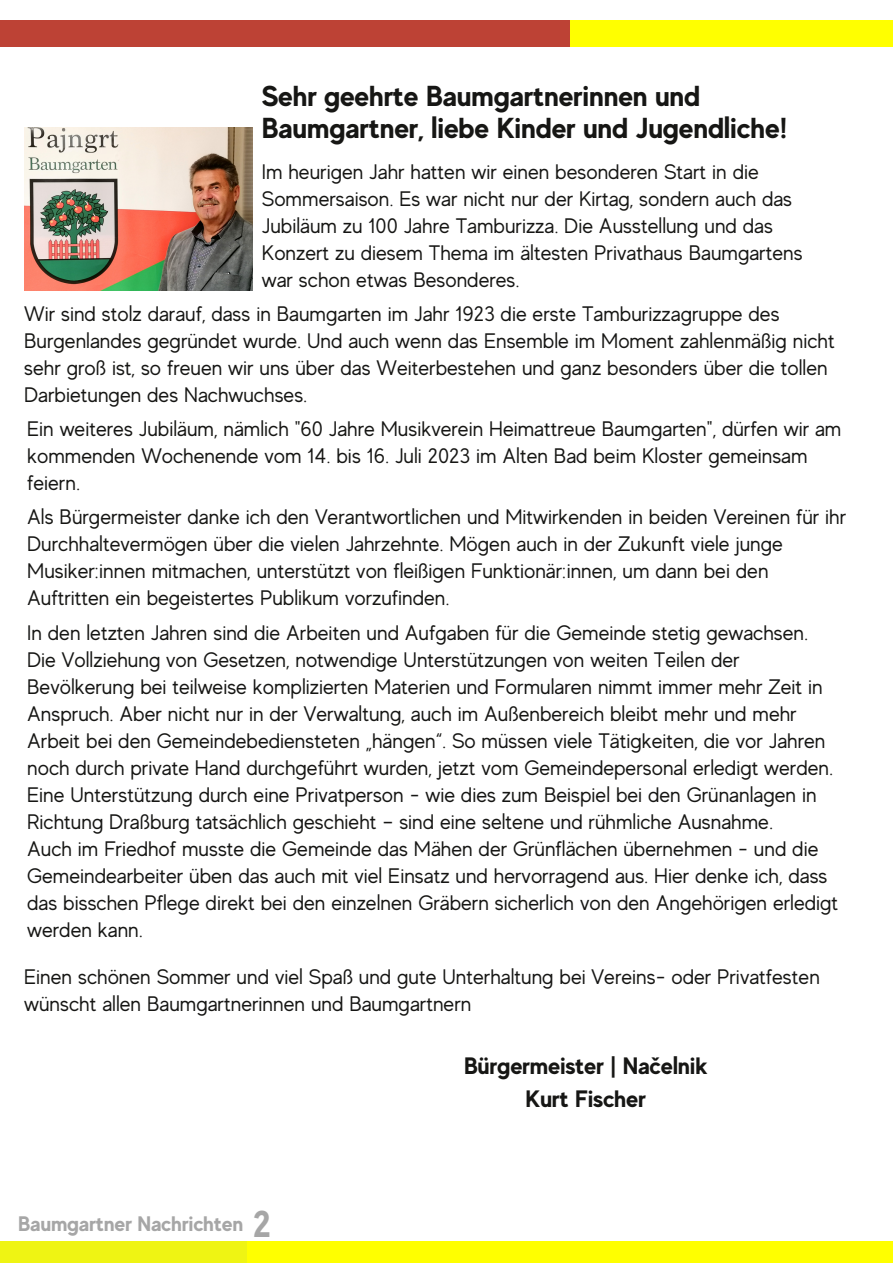
<style>
.page{position:relative;width:893px;height:1264px;background:#fff}
.page>*{position:absolute;margin:0;border:0;box-sizing:border-box;transform-origin:0 0}
.t1{font:700 37.5px "MADE Evolve Sans";color:#a6a6a6}
.t2{font:700 28.8px/31.2px "MADE Evolve Sans";color:#161614}
.t3{font:700 23.7px "MADE Evolve Sans";color:#161614}
.t4{font:21px/27px "MADE Evolve Sans";color:#161614}
.t5{font:700 21px "MADE Evolve Sans";color:#a6a6a6}
</style>
<div class="page">
<div style="left:569px;top:21px;width:323px;height:26px;background:#ff0"></div>
<div style="left:246px;top:1240px;width:646px;height:22px;background:#ff0"></div>
<div style="left:0;top:1240px;width:246px;height:22px;background:#eff413"></div>
<div style="left:0;top:21px;width:569px;height:26px;background:#bd4235"></div>
<img style="left:24px;top:128px;width:228px;height:163px">
<p class="t2" style="left:262px;top:81px;width:527px">Sehr geehrte Baumgartnerinnen und<br>Baumgartner, liebe Kinder und Jugendliche!</p>
<p class="t4" style="left:262px;top:159px;width:542px">Im heurigen Jahr hatten wir einen besonderen Start in die Sommersaison. Es war nicht nur der Kirtag, sondern auch das Jubiläum zu 100 Jahre Tamburizza. Die Ausstellung und das Konzert zu diesem Thema im ältesten Privathaus Baumgartens war schon etwas Besonderes.</p>
<p class="t4" style="left:24px;top:300px;width:811px">Wir sind stolz darauf, dass in Baumgarten im Jahr 1923 die erste Tamburizzagruppe des Burgenlandes gegründet wurde. Und auch wenn das Ensemble im Moment zahlenmäßig nicht sehr groß ist, so freuen wir uns über das Weiterbestehen und ganz besonders über die tollen Darbietungen des Nachwuchses.</p>
<p class="t4" style="left:27px;top:415px;width:815px">Ein weiteres Jubiläum, nämlich "60 Jahre Musikverein Heimattreue Baumgarten", dürfen wir am kommenden Wochenende vom 14. bis 16. Juli 2023 im Alten Bad beim Kloster gemeinsam feiern.</p>
<p class="t4" style="left:27px;top:503px;width:820px">Als Bürgermeister danke ich den Verantwortlichen und Mitwirkenden in beiden Vereinen für ihr Durchhaltevermögen über die vielen Jahrzehnte. Mögen auch in der Zukunft viele junge Musiker:innen mitmachen, unterstützt von fleißigen Funktionär:innen, um dann bei den Auftritten ein begeistertes Publikum vorzufinden.</p>
<p class="t4" style="left:27px;top:619px;width:782px">In den letzten Jahren sind die Arbeiten und Aufgaben für die Gemeinde stetig gewachsen.</p>
<p class="t4" style="left:27px;top:646px;width:807px">Die Vollziehung von Gesetzen, notwendige Unterstützungen von weiten Teilen der Bevölkerung bei teilweise komplizierten Materien und Formularen nimmt immer mehr Zeit in Anspruch. Aber nicht nur in der Verwaltung, auch im Außenbereich bleibt mehr und mehr Arbeit bei den Gemeindebediensteten „hängen“. So müssen viele Tätigkeiten, die vor Jahren noch durch private Hand durchgeführt wurden, jetzt vom Gemeindepersonal erledigt werden.<br>Eine Unterstützung durch eine Privatperson - wie dies zum Beispiel bei den Grünanlagen in Richtung Draßburg tatsächlich geschieht – sind eine seltene und rühmliche Ausnahme.</p>
<p class="t4" style="left:27px;top:835px;width:812px">Auch im Friedhof musste die Gemeinde das Mähen der Grünflächen übernehmen - und die Gemeindearbeiter üben das auch mit viel Einsatz und hervorragend aus. Hier denke ich, dass das bisschen Pflege direkt bei den einzelnen Gräbern sicherlich von den Angehörigen erledigt werden kann.</p>
<p class="t4" style="left:24px;top:963px;width:797px">Einen schönen Sommer und viel Spaß und gute Unterhaltung bei Vereins- oder Privatfesten wünscht allen Baumgartnerinnen und Baumgartnern</p>
<p class="t5" style="left:18px;top:1210px;width:226px">Baumgartner Nachrichten</p>
<p class="t1" style="left:253px;top:1201px;width:20px">2</p>
<p class="t3" style="left:464px;top:1052px;width:245px">Bürgermeister | Načelnik</p>
<p class="t3" style="left:525px;top:1085px;width:122px">Kurt Fischer</p>
</div>
